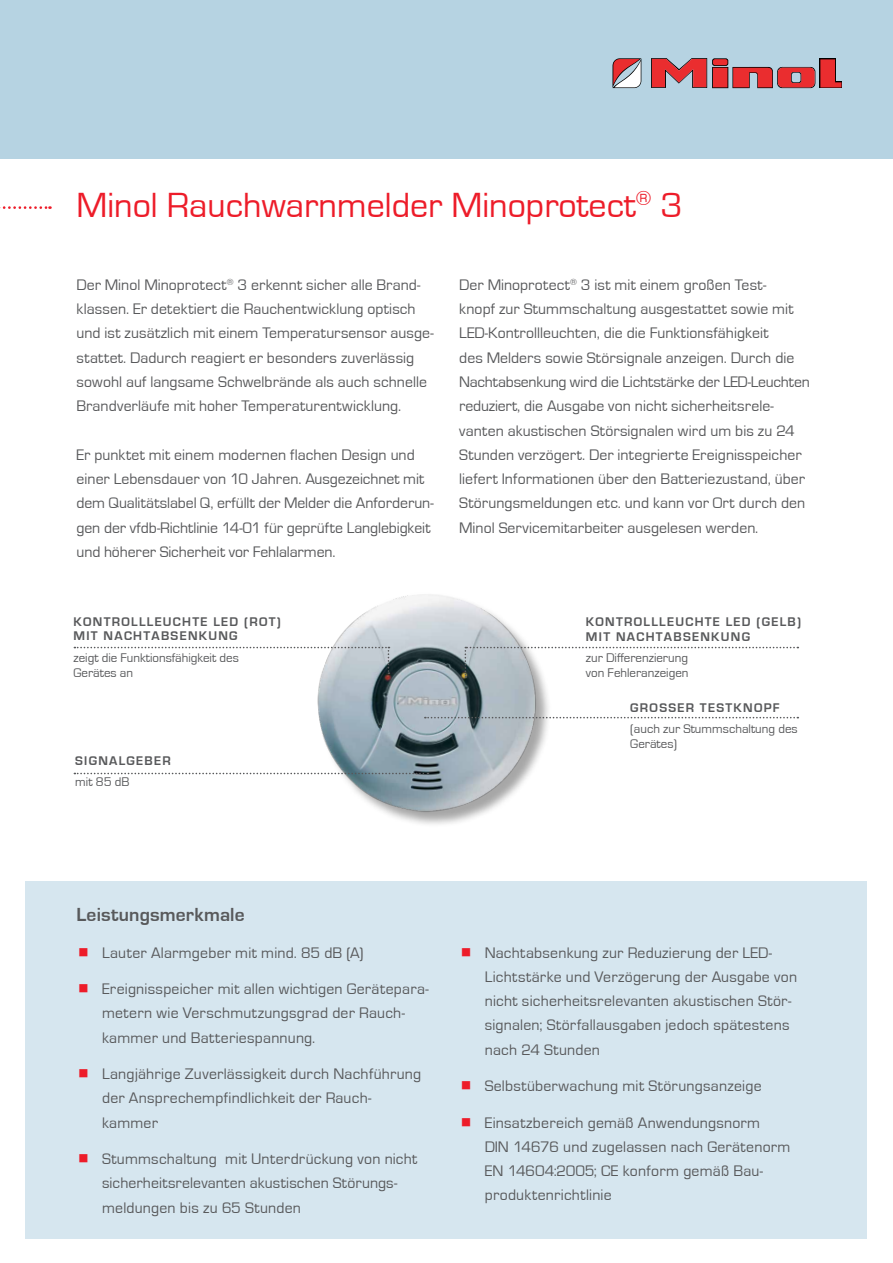
<style>
.page{position:relative;width:893px;height:1263px;background:#fff}
.page>*{position:absolute;margin:0;border:0;box-sizing:border-box;transform-origin:0 0}
.t1{font:36px "Eurostile";color:#ed1c29}
.t2{font:700 19.5px "Eurostile";letter-spacing:.005em;color:#58595b}
.t3{font:15.75px/24.3px "Eurostile";letter-spacing:.01em;color:#58595b}
.t4{font:12.9px/14.5px "Eurostile";color:#58595b}
.t5{font:700 12.9px/14.5px "Eurostile";letter-spacing:.1em;color:#58595b}
</style>
<div class="page">
<div style="left:0;top:0;width:893px;height:158px;background:#b6d3e2"></div>
<svg style="left:612px;top:58px;width:29px;height:30px"></svg>
<svg style="left:651px;top:58px;width:190px;height:30px"></svg>
<svg style="left:0;top:206px;width:50px;height:3px"></svg>
<div style="left:26px;top:881px;width:841px;height:357px;background:#d6e6ef"></div>
<div style="left:319px;top:595px;width:233px;height:233px;background:#000;opacity:.35"></div>
<img style="left:311px;top:594px;width:233px;height:222px">
<svg style="left:74px;top:773px;width:354px;height:1px"></svg>
<svg style="left:465px;top:647px;width:333px;height:31px"></svg>
<svg style="left:425px;top:717px;width:373px;height:1px"></svg>
<svg style="left:74px;top:647px;width:315px;height:27px"></svg>
<h1 class="t1" style="left:77px;top:186px;width:608px">Minol Rauchwarnmelder Minoprotect<sup>®</sup> 3</h1>
<p class="t3" style="left:77px;top:273px;width:359px">Der Minol Minoprotect<sup>®</sup> 3 erkennt sicher alle Brand&shy;klassen. Er detektiert die Rauchentwicklung optisch und ist zusätzlich mit einem Temperatursensor ausge&shy;stattet. Dadurch reagiert er besonders zuverlässig sowohl auf langsame Schwelbrände als auch schnelle Brandverläufe mit hoher Temperaturentwicklung.</p>
<p class="t3" style="left:77px;top:443px;width:359px">Er punktet mit einem modernen flachen Design und einer Lebensdauer von 10 Jahren. Ausgezeichnet mit dem Qualitätslabel Q, erfüllt der Melder die Anforderun&shy;gen der vfdb-Richtlinie 14-01 für geprüfte Langlebigkeit und höherer Sicherheit vor Fehlalarmen.</p>
<p class="t5" style="left:74px;top:615px;width:209px">KONTROLLLEUCHTE LED (ROT)<br>MIT NACHTABSENKUNG</p>
<p class="t4" style="left:74px;top:651px;width:167px">zeigt die Funktionsfähigkeit des<br>Gerätes an</p>
<p class="t5" style="left:75px;top:753px;width:97px">SIGNALGEBER</p>
<p class="t4" style="left:75px;top:775px;width:56px">mit 85 dB</p>
<p class="t3" style="left:459px;top:273px;width:352px">Der Minoprotect<sup>®</sup> 3 ist mit einem großen Test-<br>knopf zur Stummschaltung ausgestattet sowie mit LED-Kontrollleuchten, die die Funktionsfähigkeit<br>des Melders sowie Störsignale anzeigen. Durch die Nachtabsenkung wird die Lichtstärke der LED-Leuchten reduziert, die Ausgabe von nicht sicherheitsrele&shy;vanten akustischen Störsignalen wird um bis zu 24<br>Stunden verzögert. Der integrierte Ereignisspeicher liefert Informationen über den Batteriezustand, über Störungsmeldungen etc. und kann vor Ort durch den Minol Servicemitarbeiter ausgelesen werden.</p>
<p class="t5" style="left:586px;top:615px;width:217px">KONTROLLLEUCHTE LED (GELB)<br>MIT NACHTABSENKUNG</p>
<p class="t4" style="left:586px;top:651px;width:104px">zur Differenzierung von Fehleranzeigen</p>
<p class="t5" style="left:630px;top:700px;width:151px">GROSSER TESTKNOPF</p>
<p class="t4" style="left:630px;top:722px;width:169px">(auch zur Stummschaltung des<br>Gerätes)</p>
<p class="t2" style="left:77px;top:904px;width:170px">Leistungsmerkmale</p>
<p class="t3" style="left:102px;top:940px;width:263px">Lauter Alarmgeber mit mind. 85 dB (A)</p>
<p class="t3" style="left:102px;top:977px;width:328px">Ereignisspeicher mit allen wichtigen Gerätepara&shy;metern wie Verschmutzungsgrad der Rauch&shy;kammer und Batteriespannung.</p>
<p class="t3" style="left:102px;top:1062px;width:321px">Langjährige Zuverlässigkeit durch Nachführung der Ansprechempfindlichkeit der Rauch&shy;kammer</p>
<p class="t3" style="left:102px;top:1147px;width:317px">Stummschaltung mit Unterdrückung von nicht sicherheitsrelevanten akustischen Störungs&shy;meldungen bis zu 65 Stunden</p>
<p class="t3" style="left:485px;top:940px;width:314px">Nachtabsenkung zur Reduzierung der LED-Lichtstärke und Verzögerung der Ausgabe von nicht sicherheitsrelevanten akustischen Stör&shy;signalen; Störfallausgaben jedoch spätestens nach 24 Stunden</p>
<p class="t3" style="left:485px;top:1074px;width:278px">Selbstüberwachung mit Störungsanzeige</p>
<p class="t3" style="left:485px;top:1110px;width:307px">Einsatzbereich gemäß Anwendungsnorm<br>DIN 14676 und zugelassen nach Gerätenorm EN 14604:2005; CE konform gemäß Bau&shy;produktenrichtlinie</p>
</div>
